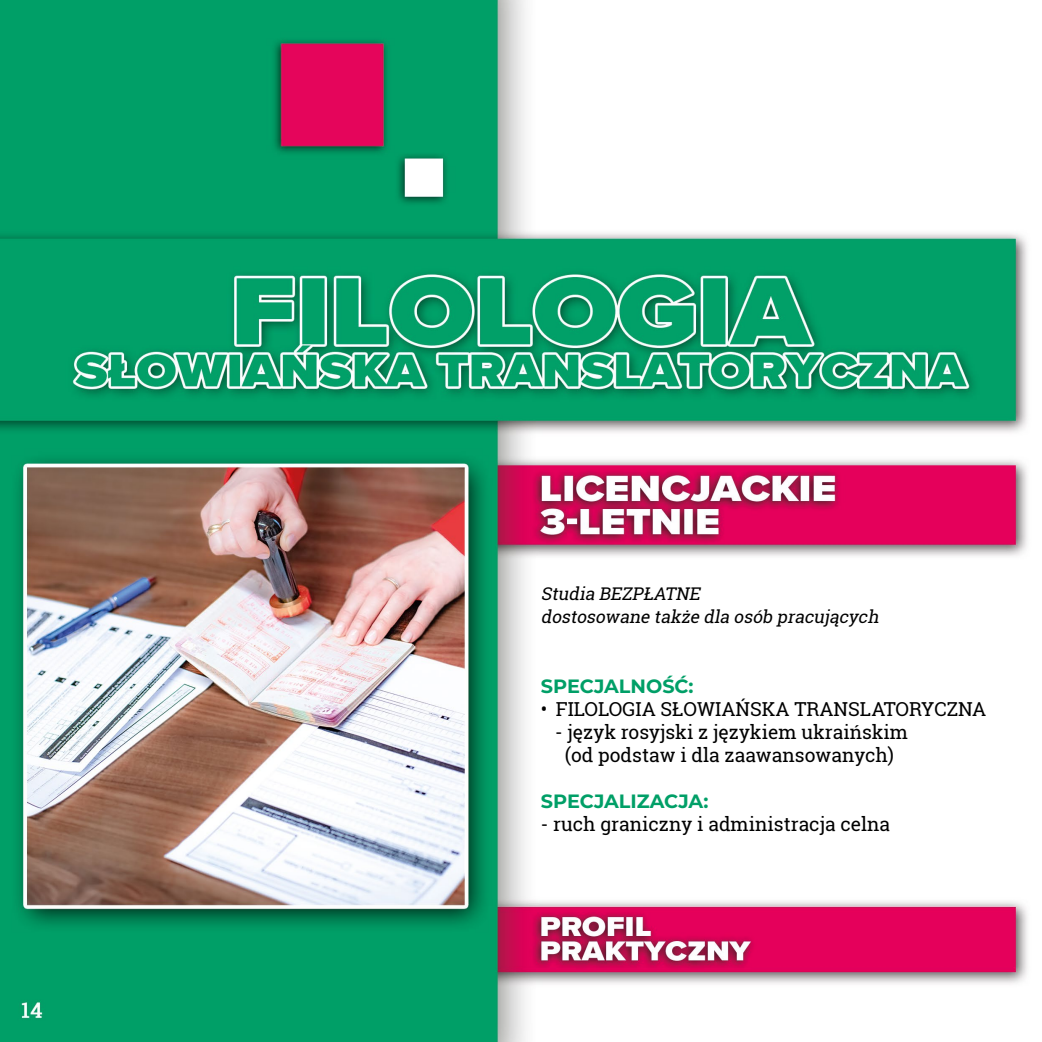
<style>
.page{position:relative;width:1042px;height:1042px;background:#fff}
.page>*{position:absolute;margin:0;border:0;box-sizing:border-box;transform-origin:0 0}
.t1{font:19.25px/23.1px "Roboto Slab";color:#000;text-align:center}
.t2{font:700 19.25px "Montserrat";color:#009f67}
.t3{font:italic 17.5px/23.1px "Roboto Slab";color:#000}
</style>
<div class="page">
<img style="left:0;top:0;width:1027px;height:1042px">
<p class="t3" style="left:541px;top:582px;width:343px">Studia BEZPŁATNE<br>dostosowane także dla osób pracujących</p>
<p class="t2" style="left:541px;top:672px;width:154px">SPECJALNOŚĆ:</p>
<p class="t1" style="left:541px;top:697px;width:447px">• FILOLOGIA SŁOWIAŃSKA TRANSLATORYCZNA</p>
<p class="t1" style="left:555px;top:720px;width:354px">- język rosyjski z językiem ukraińskim (od podstaw i dla zaawansowanych)</p>
<p class="t2" style="left:541px;top:787px;width:169px">SPECJALIZACJA:</p>
<p class="t1" style="left:541px;top:812px;width:351px">- ruch graniczny i administracja celna</p>
</div>
